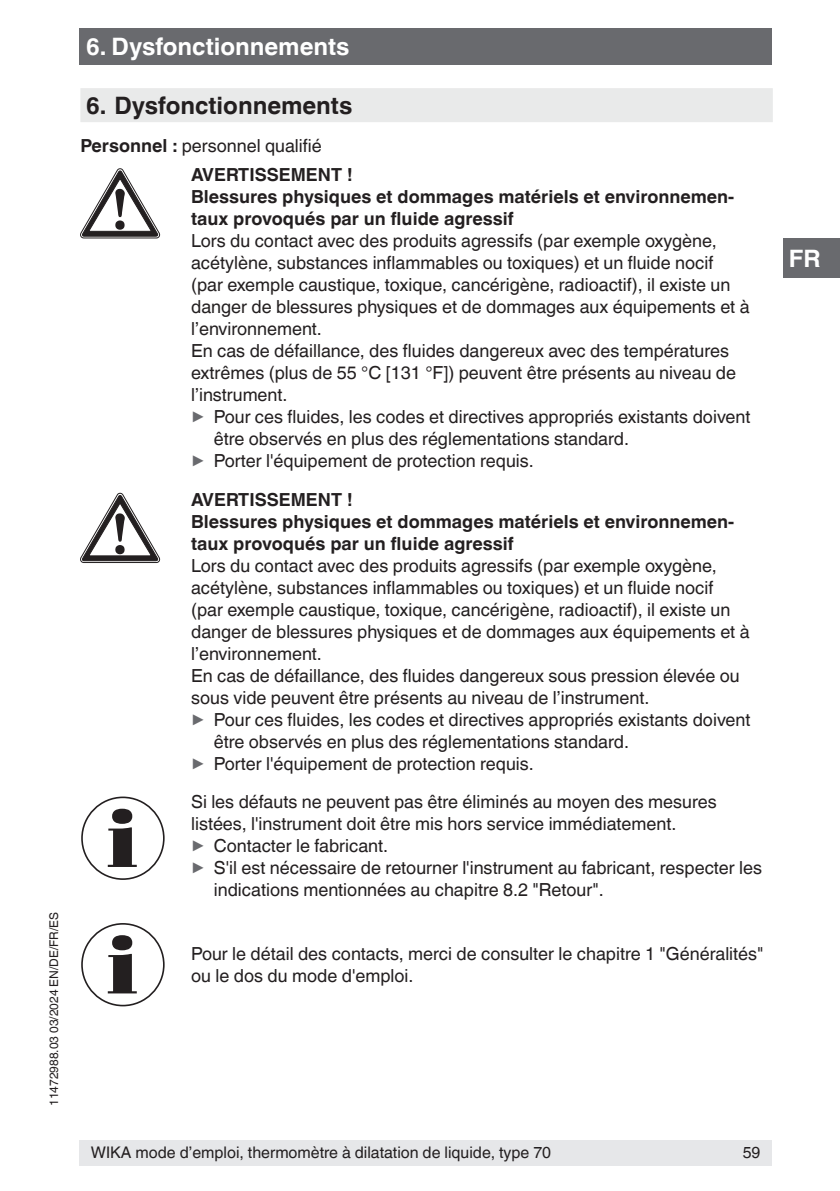
<style>
.page{position:relative;width:840px;height:1191px;background:#fff}
.page>*{position:absolute;margin:0;border:0;box-sizing:border-box;transform-origin:0 0}
.t1{font:700 24px "Helvetica World";color:#fff}
.t2{font:700 24px "Helvetica World";color:#231f20}
.t3{font:18px/22px "Helvetica World";color:#231f20}
.t4{font:700 18px/22px "Helvetica World";color:#231f20}
.t5{font:16px "Helvetica World";color:#231f20}
.t6{font:12px "Helvetica World";color:#231f20}
.s1{font-weight:400}
.s2{font-size:17.8px;color:#696a6e}
</style>
<div class="page">
<div style="left:79px;top:28px;width:692px;height:37px;background:#696a6e"></div>
<div style="left:782px;top:238px;width:57px;height:40px;background:#696a6e"></div>
<div style="left:79px;top:1140px;width:692px;height:25px;background:#e6e7e9"></div>
<div style="left:80px;top:88px;width:692px;height:34px;background:#e9eaea"></div>
<svg style="left:80px;top:169px;width:80px;height:69px"></svg>
<svg style="left:80px;top:493px;width:80px;height:70px"></svg>
<svg style="left:108px;top:808px;width:29px;height:59px"></svg>
<div style="left:81px;top:796px;width:83px;height:84px;border:2px solid #231f20;border-radius:50%"></div>
<svg style="left:108px;top:935px;width:29px;height:58px"></svg>
<div style="left:81px;top:923px;width:83px;height:83px;border:2px solid #231f20;border-radius:50%"></div>
<p class="t6" style="left:47px;top:1106px;width:195px;rotate:-90deg">11472988.03 03/2024 EN/DE/FR/ES</p>
<h1 class="t1" style="left:86px;top:33px;width:265px">6. Dysfonctionnements</h1>
<h1 class="t2" style="left:86px;top:91px;width:268px">6. Dysfonctionnements</h1>
<p class="t4" style="left:191px;top:131px;width:163px;line-height:29.4px;text-indent:-111px">Personnel : <span class="s1">personnel qualifié<br></span>AVERTISSEMENT !</p>
<p class="t4" style="left:191px;top:186px;width:544px">Blessures physiques et dommages matériels et environnemen&shy;taux provoqués par un fluide agressif</p>
<p class="t3" style="left:191px;top:230px;width:527px">Lors du contact avec des produits agressifs (par exemple oxygène,</p>
<p class="t3" style="left:191px;top:252px;width:523px">acétylène, substances inflammables ou toxiques) et un fluide nocif</p>
<p class="t3" style="left:191px;top:274px;width:540px">(par exemple caustique, toxique, cancérigène, radioactif), il existe un</p>
<p class="t3" style="left:191px;top:296px;width:559px">danger de blessures physiques et de dommages aux équipements et à</p>
<p class="t3" style="left:191px;top:318px;width:132px">l’environnement.</p>
<p class="t3" style="left:191px;top:340px;width:539px">En cas de défaillance, des fluides dangereux avec des températures</p>
<p class="t3" style="left:191px;top:362px;width:546px">extrêmes (plus de 55 °C [131 °F]) peuvent être présents au niveau de</p>
<p class="t3" style="left:191px;top:384px;width:98px">l’instrument.</p>
<p class="t3" style="left:191px;top:406px;width:560px"><span class="s2">▶</span> Pour ces fluides, les codes et directives appropriés existants doivent</p>
<p class="t3" style="left:214px;top:428px;width:416px">être observés en plus des réglementations standard.</p>
<p class="t3" style="left:191px;top:450px;width:344px"><span class="s2">▶</span> Porter l'équipement de protection requis.</p>
<p class="t4" style="left:191px;top:488px;width:544px">AVERTISSEMENT !<br>Blessures physiques et dommages matériels et environnemen&shy;taux provoqués par un fluide agressif</p>
<p class="t3" style="left:191px;top:554px;width:527px">Lors du contact avec des produits agressifs (par exemple oxygène,</p>
<p class="t3" style="left:191px;top:576px;width:523px">acétylène, substances inflammables ou toxiques) et un fluide nocif</p>
<p class="t3" style="left:191px;top:598px;width:540px">(par exemple caustique, toxique, cancérigène, radioactif), il existe un</p>
<p class="t3" style="left:191px;top:620px;width:559px">danger de blessures physiques et de dommages aux équipements et à</p>
<p class="t3" style="left:191px;top:642px;width:132px">l’environnement.</p>
<p class="t3" style="left:191px;top:664px;width:550px">En cas de défaillance, des fluides dangereux sous pression élevée ou</p>
<p class="t3" style="left:191px;top:686px;width:459px">sous vide peuvent être présents au niveau de l’instrument.</p>
<p class="t3" style="left:191px;top:708px;width:560px"><span class="s2">▶</span> Pour ces fluides, les codes et directives appropriés existants doivent</p>
<p class="t3" style="left:214px;top:730px;width:416px">être observés en plus des réglementations standard.</p>
<p class="t3" style="left:191px;top:752px;width:344px"><span class="s2">▶</span> Porter l'équipement de protection requis.</p>
<p class="t3" style="left:191px;top:791px;width:527px">Si les défauts ne peuvent pas être éliminés au moyen des mesures</p>
<p class="t3" style="left:191px;top:813px;width:486px">listées, l'instrument doit être mis hors service immédiatement.</p>
<p class="t3" style="left:191px;top:835px;width:198px"><span class="s2">▶</span> Contacter le fabricant.</p>
<p class="t3" style="left:191px;top:857px;width:572px"><span class="s2">▶</span> S'il est nécessaire de retourner l'instrument au fabricant, respecter les</p>
<p class="t3" style="left:214px;top:879px;width:391px">indications mentionnées au chapitre 8.2 "Retour".</p>
<p class="t3" style="left:191px;top:942px;width:573px">Pour le détail des contacts, merci de consulter le chapitre 1 "Généralités" ou le dos du mode d'emploi.</p>
<p class="t5" style="left:91px;top:1143px;width:461px">WIKA mode d’emploi, thermomètre à dilatation de liquide, type 70</p>
<p class="t5" style="left:742px;top:1143px;width:19px">59</p>
<h1 class="t1" style="left:788px;top:244px;width:33px">FR</h1>
</div>
